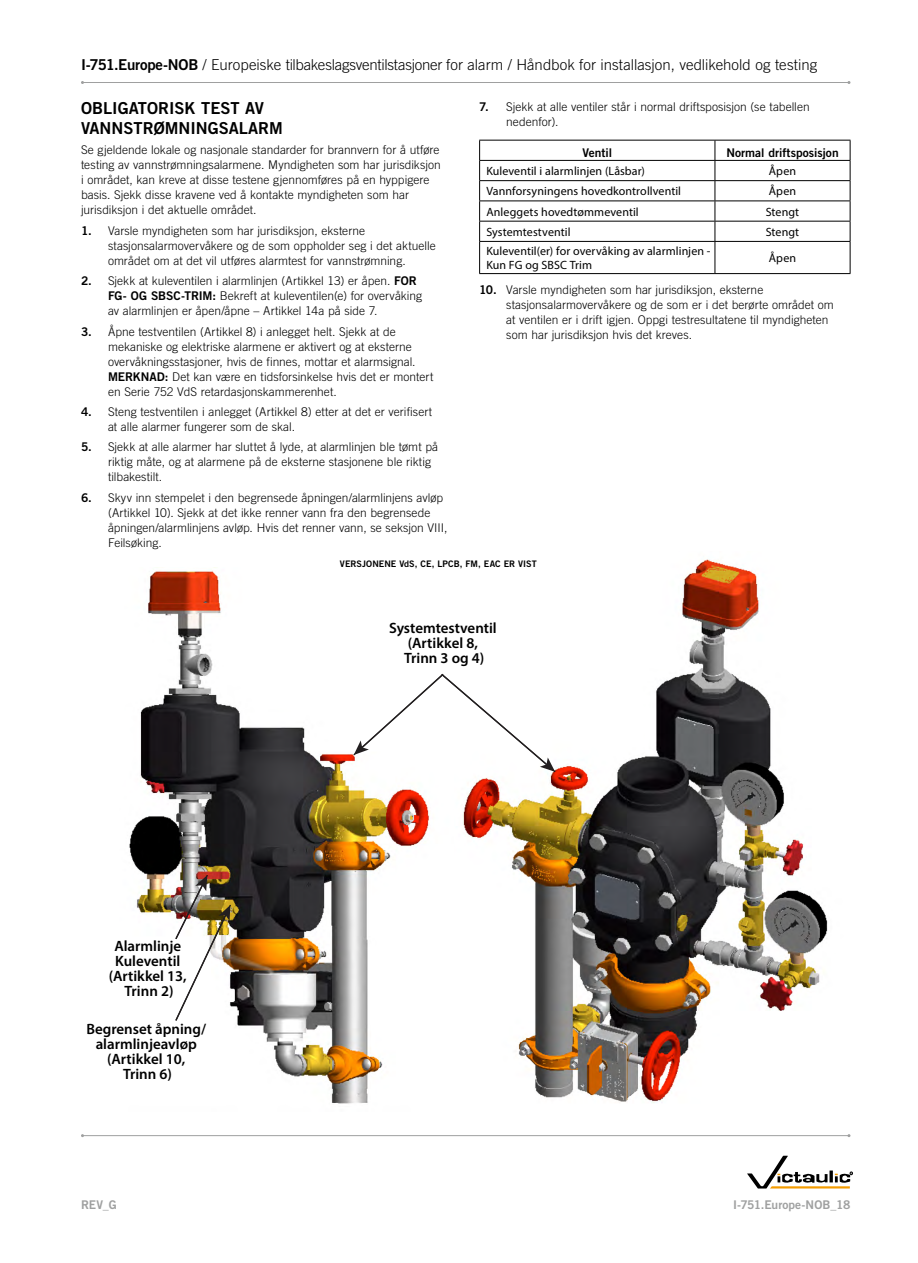
<style>
.page{position:relative;width:918px;height:1263px;background:#fff}
.page>*{position:absolute;margin:0;border:0;box-sizing:border-box;transform-origin:0 0}
.t1{font:16.5px/19.8px "Trade Gothic LT Std Bd 2";color:#000}
.t2{font:600 15px/15px "Myriad Pro";color:#000;text-align:center}
.t3{font:300 15px "Trade Gothic LT Std";letter-spacing:-.005em;color:#000}
.t4{font:300 12px/15px "Trade Gothic LT Std";color:#000}
.t5{font:12px/13.5px "Myriad Pro";letter-spacing:.005em;color:#000}
.t6{font:12px "Trade Gothic LT Std Bd 2";color:#000}
.t7{font:12px "Trade Gothic LT Std Bd 2";letter-spacing:.005em;color:#9fa0a0}
.t8{font:9px "Trade Gothic LT Std Bd 2";letter-spacing:.005em;color:#000}
.s1{font-family:"Trade Gothic LT Std Bd 2";font-weight:400}
</style>
<div class="page">
<hr style="left:82px;top:82px;width:767px;height:1px;background:#9fa0a0">
<hr style="left:479px;top:140px;width:236px;height:1px;background:#000">
<hr style="left:715px;top:140px;width:136px;height:1px;background:#000">
<hr style="left:479px;top:160px;width:236px;height:1px;background:#000">
<hr style="left:715px;top:160px;width:136px;height:1px;background:#000">
<hr style="left:715px;top:180px;width:136px;height:1px;background:#000">
<hr style="left:715px;top:201px;width:136px;height:1px;background:#000">
<hr style="left:715px;top:221px;width:136px;height:1px;background:#000">
<svg style="left:850px;top:141px;width:1px;height:100px"></svg>
<hr style="left:479px;top:241px;width:236px;height:1px;background:#000">
<hr style="left:479px;top:242px;width:1px;height:31px;background:#000">
<hr style="left:715px;top:241px;width:136px;height:1px;background:#000">
<hr style="left:715px;top:242px;width:1px;height:31px;background:#000">
<hr style="left:850px;top:242px;width:1px;height:31px;background:#000">
<hr style="left:479px;top:273px;width:236px;height:1px;background:#000">
<hr style="left:715px;top:273px;width:136px;height:1px;background:#000">
<hr style="left:479px;top:180px;width:236px;height:1px;background:#000">
<svg style="left:479px;top:141px;width:1px;height:100px"></svg>
<svg style="left:715px;top:141px;width:1px;height:100px"></svg>
<hr style="left:479px;top:201px;width:236px;height:1px;background:#000">
<hr style="left:479px;top:221px;width:236px;height:1px;background:#000">
<img style="left:463px;top:559px;width:365px;height:544px">
<img style="left:129px;top:567px;width:300px;height:537px">
<svg style="left:354px;top:672px;width:201px;height:100px"></svg>
<img style="left:174px;top:875px;width:56px;height:147px">
<svg style="left:747px;top:1156px;width:106px;height:32px"></svg>
<hr style="left:83px;top:1135px;width:766px;height:1px;background:#9fa0a0">
<p class="t3" style="left:81px;top:56px;width:738px"><span class="s1">I-751.Europe-NOB</span> / Europeiske tilbakeslagsventilstasjoner for alarm / Håndbok for installasjon, vedlikehold og testing</p>
<h1 class="t1" style="left:81px;top:98px;width:203px">OBLIGATORISK TEST AV<br>VANNSTRØMNINGSALARM</h1>
<p class="t4" style="left:81px;top:142px;width:361px">Se gjeldende lokale og nasjonale standarder for brannvern for å utføre testing av vannstrømningsalarmene. Myndigheten som har jurisdiksjon i området, kan kreve at disse testene gjennomføres på en hyppigere basis. Sjekk disse kravene ved å kontakte myndigheten som har jurisdiksjon i det aktuelle området.</p>
<p class="t4" style="left:108px;top:223px;width:329px;text-indent:-27px"><span class="s1">1.</span> Varsle myndigheten som har jurisdiksjon, eksterne stasjonsalarmovervåkere og de som oppholder seg i det aktuelle området om at det vil utføres alarmtest for vannstrømning.</p>
<p class="t4" style="left:108px;top:273px;width:316px;text-indent:-27px"><span class="s1">2.</span> Sjekk at kuleventilen i alarmlinjen (Artikkel 13) er åpen. <span class="s1">FOR<br>FG- OG SBSC-TRIM:</span> Bekreft at kuleventilen(e) for overvåking av alarmlinjen er åpen/åpne – Artikkel 14a på side 7.</p>
<p class="t4" style="left:108px;top:324px;width:327px;text-indent:-27px"><span class="s1">3.</span> Åpne testventilen (Artikkel 8) i anlegget helt. Sjekk at de mekaniske og elektriske alarmene er aktivert og at eksterne overvåkningsstasjoner, hvis de finnes, mottar et alarmsignal.<br><span class="s1">MERKNAD:</span> Det kan være en tidsforsinkelse hvis det er montert en Serie 752 VdS retardasjonskammerenhet.</p>
<p class="t4" style="left:108px;top:404px;width:326px;text-indent:-27px"><span class="s1">4.</span> Steng testventilen i anlegget (Artikkel 8) etter at det er verifisert at alle alarmer fungerer som de skal.</p>
<p class="t4" style="left:108px;top:439px;width:332px;text-indent:-27px"><span class="s1">5.</span> Sjekk at alle alarmer har sluttet å lyde, at alarmlinjen ble tømt på riktig måte, og at alarmene på de eksterne stasjonene ble riktig tilbakestilt.</p>
<p class="t4" style="left:108px;top:490px;width:341px;text-indent:-27px"><span class="s1">6.</span> Skyv inn stempelet i den begrensede åpningen/alarmlinjens avløp (Artikkel 10). Sjekk at det ikke renner vann fra den begrensede åpningen/alarmlinjens avløp. Hvis det renner vann, se seksjon VIII, Feilsøking.</p>
<p class="t4" style="left:506px;top:99px;width:305px;text-indent:-27px"><span class="s1">7.</span> Sjekk at alle ventiler står i normal driftsposisjon (se tabellen nedenfor).</p>
<p class="t6" style="left:583px;top:145px;width:31px">Ventil</p>
<p class="t6" style="left:726px;top:145px;width:114px">Normal driftsposisjon</p>
<p class="t5" style="left:486px;top:164px;width:160px">Kuleventil i alarmlinjen (Låsbar)</p>
<p class="t5" style="left:769px;top:164px;width:29px">Åpen</p>
<p class="t5" style="left:486px;top:184px;width:196px">Vannforsyningens hovedkontrollventil</p>
<p class="t5" style="left:769px;top:184px;width:29px">Åpen</p>
<p class="t5" style="left:486px;top:205px;width:154px">Anleggets hovedtømmeventil</p>
<p class="t5" style="left:766px;top:205px;width:35px">Stengt</p>
<p class="t5" style="left:486px;top:225px;width:86px">Systemtestventil</p>
<p class="t5" style="left:766px;top:225px;width:35px">Stengt</p>
<p class="t5" style="left:486px;top:244px;width:226px">Kuleventil(er) for overvåking av alarmlinjen -<br>Kun FG og SBSC Trim</p>
<p class="t5" style="left:769px;top:251px;width:29px">Åpen</p>
<p class="t4" style="left:506px;top:282px;width:329px;text-indent:-27px"><span class="s1">10.</span> Varsle myndigheten som har jurisdiksjon, eksterne stasjonsalarmovervåkere og de som er i det berørte området om at ventilen er i drift igjen. Oppgi testresultatene til myndigheten som har jurisdiksjon hvis det kreves.</p>
<p class="t8" style="left:340px;top:558px;width:198px">VERSJONENE VdS, CE, LPCB, FM, EAC ER VIST</p>
<p class="t2" style="left:109px;top:938px;width:80px">Alarmlinje<br>Kuleventil (Artikkel 13,<br>Trinn 2)</p>
<p class="t2" style="left:86px;top:1021px;width:121px">Begrenset åpning/ alarmlinjeavløp (Artikkel 10,<br>Trinn 6)</p>
<p class="t2" style="left:389px;top:620px;width:109px">Systemtestventil (Artikkel 8,<br>Trinn 3 og 4)</p>
<p class="t7" style="left:81px;top:1197px;width:37px">REV_G</p>
<p class="t7" style="left:733px;top:1197px;width:119px">I-751.Europe-NOB_18</p>
</div>
